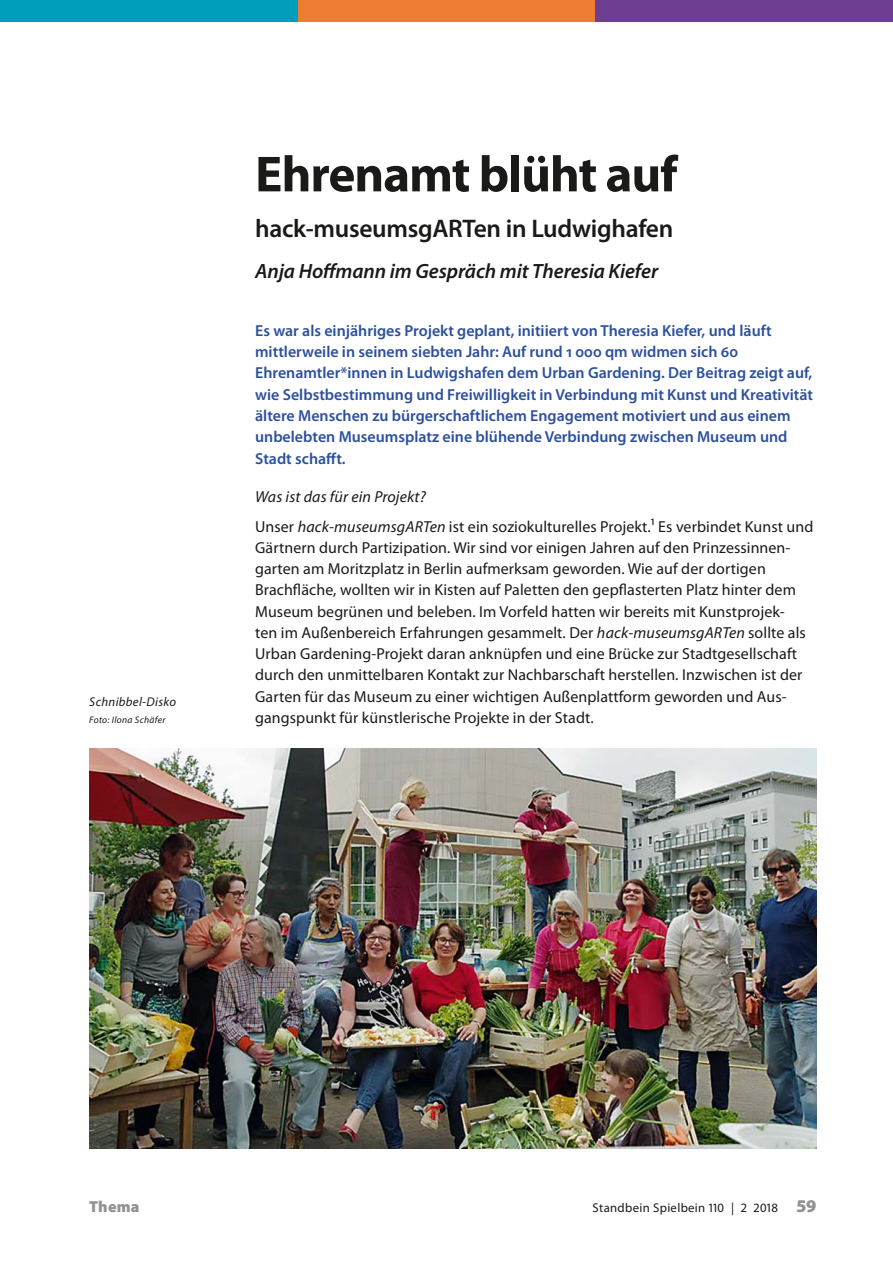
<style>
.page{position:relative;width:893px;height:1263px;background:#fff}
.page>*{position:absolute;margin:0;border:0;box-sizing:border-box;transform-origin:0 0}
.titelei_head{font:700 51px "Myriad Pro";letter-spacing:-.02em;color:#1a1a18}
.titelei_subhead{font:600 25.5px "Myriad Pro";letter-spacing:-.01em;color:#1a1a18}
.titelei_autor{font:italic 600 20.7px "Myriad Pro";letter-spacing:-.005em;color:#1a1a18}
.text_interview_antwort{font:15.9px/21.3px "Myriad Pro";letter-spacing:.005em;color:#1a1a18}
.text_summary_thema{font:600 15.9px/21.3px "Myriad Pro";color:#2c509c}
.text_interview_frage{font:italic 15.9px "Myriad Pro";letter-spacing:.01em;color:#1a1a18}
.t1{font:900 15.9px "Myriad Pro";letter-spacing:.01em;color:#919292}
.t2{font:12.75px "Myriad Pro";letter-spacing:.025em;color:#1a1a18}
.text_bu{font:italic 12.75px "Myriad Pro";letter-spacing:.025em;color:#1a1a18}
.text_bu_quelle{font:italic 9.6px "Myriad Pro";letter-spacing:.03em;color:#1a1a18}
.s1{font-style:italic}
.s2{font-weight:900;font-size:18px;color:#919292}
</style>
<div class="page">
<div style="left:0;top:0;width:298px;height:21px;background:#009eba"></div>
<div style="left:298px;top:0;width:297px;height:21px;background:#ef7d31"></div>
<div style="left:595px;top:0;width:298px;height:21px;background:#6d3e91"></div>
<img style="left:89px;top:748px;width:727px;height:400px">
<p class="text_bu" style="left:89px;top:694px;width:88px">Schnibbel-Disko</p>
<p class="text_bu_quelle" style="left:89px;top:714px;width:78px">Foto: Ilona Schäfer</p>
<h2 class="titelei_head" style="left:255px;top:141px;width:424px">Ehrenamt blüht auf</h2>
<p class="titelei_subhead" style="left:255px;top:212px;width:420px">hack-museumsgARTen in Ludwighafen</p>
<p class="titelei_autor" style="left:255px;top:258px;width:405px">Anja Hoffmann im Gespräch mit Theresia Kiefer</p>
<p class="text_summary_thema" style="left:255px;top:320px;width:559px">Es war als einjähriges Projekt geplant, initiiert von Theresia Kiefer, und läuft mittlerweile in seinem siebten Jahr: Auf rund 1 000 qm widmen sich 60<br>Ehrenamtler*innen in Ludwigshafen dem Urban Gardening. Der Beitrag zeigt auf, wie Selbstbestimmung und Freiwilligkeit in Verbindung mit Kunst und Kreativität ältere Menschen zu bürgerschaftlichem Engagement motiviert und aus einem unbelebten Museumsplatz eine blühende Verbindung zwischen Museum und Stadt schafft.</p>
<p class="text_interview_frage" style="left:255px;top:487px;width:172px">Was ist das für ein Projekt?</p>
<p class="text_interview_antwort" style="left:255px;top:515px;width:560px">Unser <span class="s1">hack-museumsgARTen</span> ist ein soziokulturelles Projekt.1 Es verbindet Kunst und Gärtnern durch Partizipation. Wir sind vor einigen Jahren auf den Prinzessinnen&shy;garten am Moritzplatz in Berlin aufmerksam geworden. Wie auf der dortigen Brachfläche, wollten wir in Kisten auf Paletten den gepflasterten Platz hinter dem Museum begrünen und beleben. Im Vorfeld hatten wir bereits mit Kunstprojek-<br>ten im Außenbereich Erfahrungen gesammelt. Der <span class="s1">hack-museumsgARTen</span> sollte als Urban Gardening-Projekt daran anknüpfen und eine Brücke zur Stadtgesellschaft durch den unmittelbaren Kontakt zur Nachbarschaft herstellen. Inzwischen ist der Garten für das Museum zu einer wichtigen Außenplattform geworden und Aus&shy;gangspunkt für künstlerische Projekte in der Stadt.</p>
<p class="t1" style="left:89px;top:1196px;width:52px">Thema</p>
<p class="t2" style="left:593px;top:1200px;width:225px">Standbein Spielbein 110 | 2 2018 <span class="s2">59</span></p>
</div>
